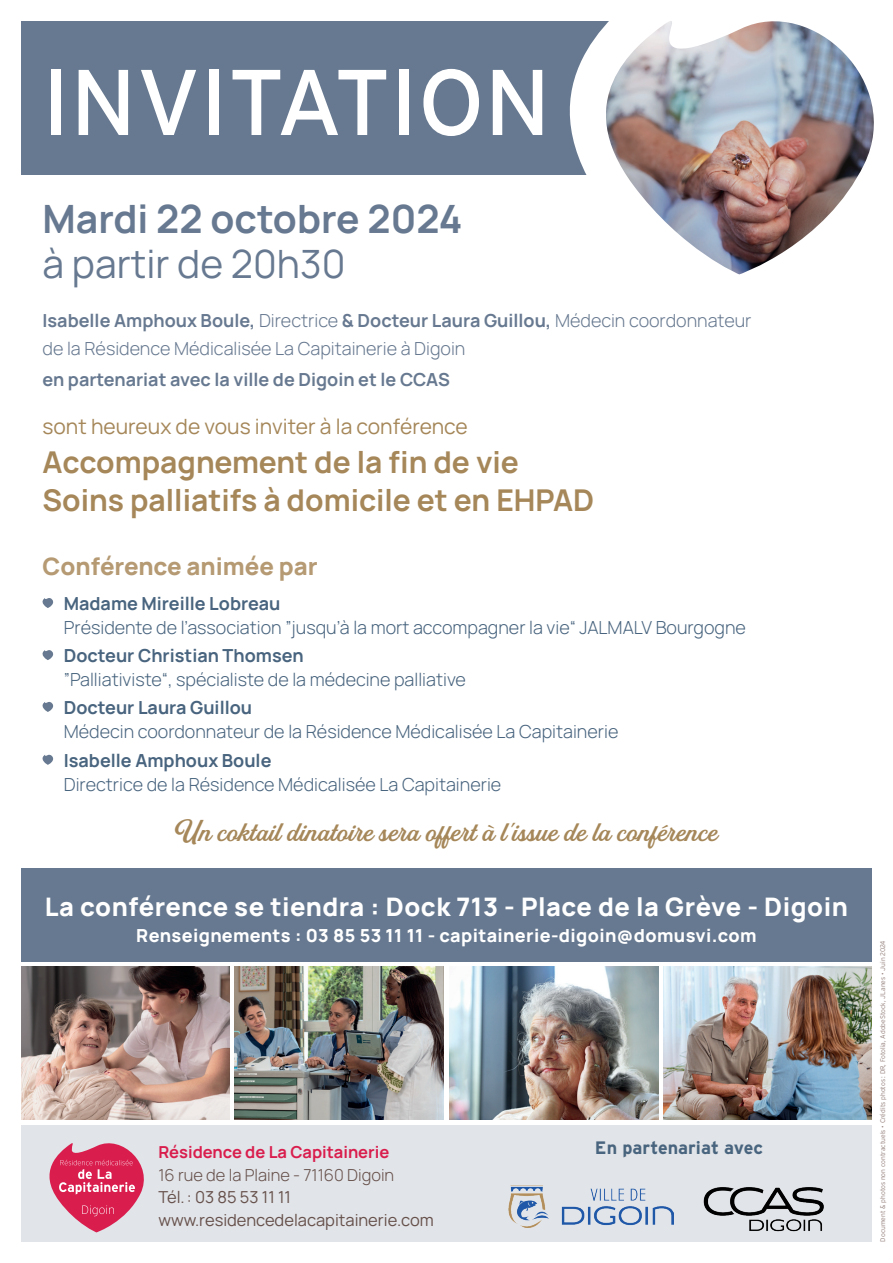
<style>
.page{position:relative;width:893px;height:1263px;background:#fff}
.page>*{position:absolute;margin:0;border:0;box-sizing:border-box;transform-origin:0 0}
.t1{font:93px "Interstate";color:#fff}
.t2{font:700 39px "Manrope";color:#677990}
.t3{font:39px "Manrope";color:#677990}
.t4{font:700 30px/38.5px "Manrope";color:#a58759}
.t5{font:30px "Golden Hills DEMO Regular";color:#a58759}
.t6{font:800 25.5px "Manrope";letter-spacing:.02em;color:#fff}
.t7{font:800 24px "Manrope";color:#b59a73}
.t8{font:21px "Manrope";color:#a58759}
.t9{font:300 18px "Manrope";color:#48647e}
.t10{font:300 18px/27px "Manrope";color:#677990}
.t11{font:700 18px "Manrope";color:#48647e}
.t12{font:800 18px "Manrope";letter-spacing:.02em;color:#fff}
.t13{font:700 18px "Manrope";color:#677990}
.t14{font:700 18px "Interstate";color:#48647e}
.t15{font:16.5px/22.5px "Manrope";color:#66504b}
.t16{font:300 16.5px "Manrope";color:#66504b}
.t17{font:700 16.5px "Manrope";color:#d91d4d}
.t18{font:300 6.75px "Interstate";color:#917d78}
.s1{font-weight:700}
</style>
<div class="page">
<div style="left:21px;top:21px;width:851px;height:153px;background:#677990"></div>
<div style="left:21px;top:1125px;width:851px;height:117px;background:#e1e4e8"></div>
<div style="left:21px;top:868px;width:851px;height:94px;background:#677990"></div>
<img style="left:21px;top:966px;width:209px;height:153px">
<img style="left:450px;top:966px;width:208px;height:153px">
<img style="left:663px;top:966px;width:209px;height:153px">
<img style="left:235px;top:966px;width:208px;height:153px">
<svg style="left:42px;top:598px;width:12px;height:10px"></svg>
<svg style="left:42px;top:650px;width:12px;height:10px"></svg>
<svg style="left:42px;top:702px;width:12px;height:10px"></svg>
<svg style="left:42px;top:754px;width:12px;height:11px"></svg>
<img style="left:508px;top:1186px;width:165px;height:41px">
<img style="left:703px;top:1187px;width:121px;height:45px">
<svg style="left:49px;top:1143px;width:95px;height:89px"></svg>
<svg style="left:520px;top:27px;width:220px;height:248px;fill:#fff"></svg>
<img style="left:604px;top:21px;width:270px;height:253px">
<h1 class="t1" style="left:43px;top:46px;width:510px">INVITATION</h1>
<h2 class="t2" style="left:43px;top:186px;width:422px">Mardi 22 octobre 2024</h2>
<h2 class="t3" style="left:43px;top:234px;width:304px">à partir de 20h30</h2>
<p class="t10" style="left:43px;top:306px;width:710px"><span class="s1">Isabelle Amphoux Boule,</span> Directrice <span class="s1">&amp; Docteur Laura Guillou,</span> Médecin coordonnateur de la Résidence Médicalisée La Capitainerie à Digoin</p>
<p class="t13" style="left:43px;top:364px;width:409px">en partenariat avec la ville de Digoin et le CCAS</p>
<p class="t8" style="left:43px;top:411px;width:427px">sont heureux de vous inviter à la conférence</p>
<h3 class="t4" style="left:43px;top:440px;width:553px">Accompagnement de la fin de vie<br>Soins palliatifs à domicile et en EHPAD</h3>
<h3 class="t7" style="left:43px;top:545px;width:277px">Conférence animée par</h3>
<p class="t11" style="left:64px;top:588px;width:218px">Madame Mireille Lobreau</p>
<p class="t9" style="left:64px;top:614px;width:684px">Présidente de l’association ”jusqu’à la mort accompagner la vie“ JALMALV Bourgogne</p>
<p class="t11" style="left:64px;top:640px;width:241px">Docteur Christian Thomsen</p>
<p class="t9" style="left:64px;top:666px;width:404px">”Palliativiste“, spécialiste de la médecine palliative</p>
<p class="t11" style="left:64px;top:693px;width:190px">Docteur Laura Guillou</p>
<p class="t9" style="left:64px;top:719px;width:556px">Médecin coordonnateur de la Résidence Médicalisée La Capitainerie</p>
<p class="t11" style="left:64px;top:745px;width:209px">Isabelle Amphoux Boule</p>
<p class="t9" style="left:64px;top:771px;width:439px">Directrice de la Résidence Médicalisée La Capitainerie</p>
<h3 class="t5" style="left:174px;top:814px;width:546px">Un coktail dinatoire sera offert à l’issue de la conférence</h3>
<h3 class="t6" style="left:45px;top:885px;width:805px">La conférence se tiendra : Dock 713 - Place de la Grève - Digoin</h3>
<p class="t12" style="left:136px;top:919px;width:622px">Renseignements : 03 85 53 11 11 - capitainerie-digoin@domusvi.com</p>
<p class="t17" style="left:158px;top:1138px;width:232px">Résidence de La Capitainerie</p>
<p class="t16" style="left:158px;top:1163px;width:237px">16 rue de la Plaine - 71160 Digoin</p>
<p class="t15" style="left:158px;top:1185px;width:277px">Tél.: 03 85 53 11 11 www.residencedelacapitainerie.com</p>
<p class="t14" style="left:595px;top:1137px;width:170px">En partenariat avec</p>
<p class="t18" style="left:879px;top:1242px;width:303px;rotate:-90deg">Document &amp; photos non contractuels • Crédits photos : DR, Fotolia, AdobeStock, JLanes • Juin 2024</p>
</div>
